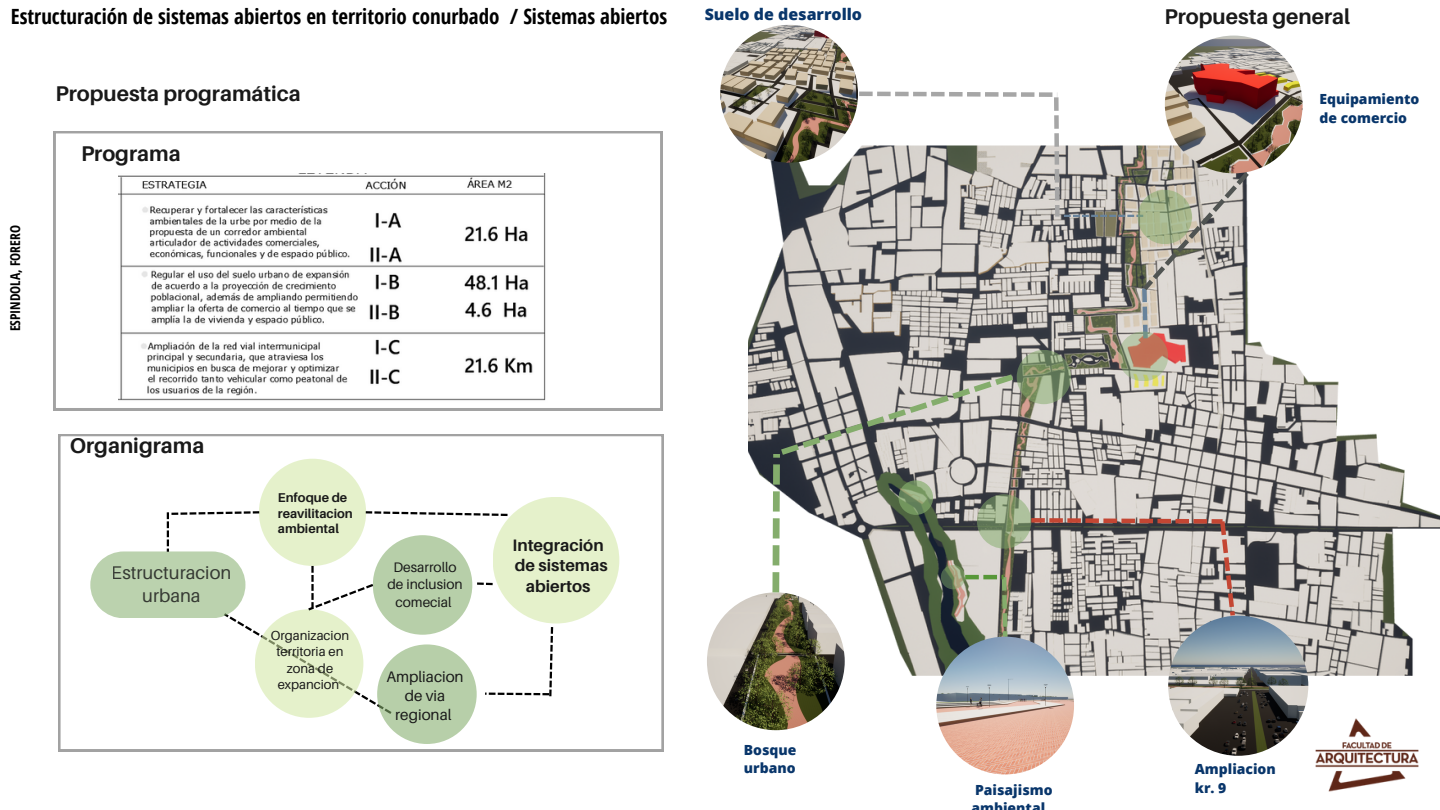
<style>
.page{position:relative;width:1440px;height:810px;background:#fff}
.page>*{position:absolute;margin:0;border:0;box-sizing:border-box;transform-origin:0 0}
.t1{font:700 21.3px "Aileron";color:#191919}
.t2{font:700 21px "Open Sans Condensed";color:#000}
.t3{font:18.3px/23.2px "Aileron";color:#191919;text-align:center}
.t4{font:700 16.65px/20.2px "Aileron";color:#191919;text-align:center}
.t5{font:800 15.9px "Open Sans";color:#09366b}
.t6{font:15.3px/19.4px "Aileron";color:#191919;text-align:center}
.t7{font:800 13.95px/18.6px "Open Sans";color:#09366b}
.t8{font:13.8px/17.4px "Aileron";color:#191919;text-align:center}
.t9{font:700 13.5px "Open Sans Condensed";color:#000}
.t10{font:13.05px/16.4px "Aileron";color:#191919;text-align:center}
.t11{font:700 12.75px/15.8px "Aileron";color:#191919}
</style>
<div class="page">
<img style="left:749px;top:145px;width:691px;height:530px">
<img style="left:1315px;top:718px;width:104px;height:74px">
<svg style="left:54px;top:131px;width:608px;height:279px"></svg>
<img style="left:1168px;top:616px;width:140px;height:140px;border-radius:50%">
<img style="left:707px;top:592px;width:138px;height:138px;border-radius:50%">
<img style="left:936px;top:637px;width:138px;height:137px;border-radius:50%">
<img style="left:720px;top:25px;width:138px;height:138px;border-radius:50%">
<img style="left:1165px;top:36px;width:138px;height:137px;border-radius:50%">
<svg style="left:58px;top:434px;width:606px;height:317px"></svg>
<div style="left:259px;top:459px;width:107px;height:107px;background:#e5f1cb;border-radius:50%"></div>
<svg style="left:977px;top:494px;width:54px;height:55px"></svg>
<svg style="left:1118px;top:331px;width:50px;height:50px;background:#b49577"></svg>
<svg style="left:1017px;top:350px;width:54px;height:54px;background:#869974"></svg>
<div style="left:377px;top:644px;width:100px;height:100px;background:#b7cfa9;border-radius:50%"></div>
<div style="left:493px;top:497px;width:126px;height:127px;background:#e5f1cb;border-radius:50%"></div>
<svg style="left:859px;top:92px;width:390px;height:246px"></svg>
<svg style="left:772px;top:374px;width:241px;height:263px"></svg>
<svg style="left:90px;top:511px;width:463px;height:203px"></svg>
<img style="left:119px;top:173px;width:430px;height:231px">
<svg style="left:1031px;top:518px;width:204px;height:98px;background:#a9a09d"></svg>
<svg style="left:1138px;top:190px;width:54px;height:54px;background:#a2b289"></svg>
<p class="t2" style="left:11px;top:2px;width:658px">Estructuración de sistemas abiertos en territorio conurbado / Sistemas abiertos</p>
<p class="t9" style="left:6px;top:331px;width:108px;rotate:-90deg">ESPINDOLA, FORERO</p>
<p class="t1" style="left:55px;top:80px;width:247px">Propuesta programática</p>
<p class="t1" style="left:81px;top:140px;width:101px">Programa</p>
<p class="t5" style="left:705px;top:3px;width:159px">Suelo de desarrollo</p>
<p class="t1" style="left:70px;top:432px;width:136px">Organigrama</p>
<p class="t3" style="left:112px;top:561px;width:121px">Estructuracion urbana</p>
<p class="t11" style="left:278px;top:489px;width:77px">Enfoque de reavilitacion ambiental</p>
<p class="t10" style="left:271px;top:627px;width:80px">Organizacion territoria en zona de expancion</p>
<p class="t8" style="left:387px;top:558px;width:77px">Desarrollo de inclusion comecial</p>
<p class="t6" style="left:386px;top:666px;width:79px">Ampliacion de via regional</p>
<p class="t4" style="left:513px;top:535px;width:97px">Integración de sistemas abiertos</p>
<p class="t7" style="left:744px;top:740px;width:54px">Bosque urbano</p>
<p class="t7" style="left:972px;top:780px;width:83px">Paisajismo ambiental</p>
<p class="t1" style="left:1165px;top:3px;width:187px">Propuesta general</p>
<p class="t7" style="left:1320px;top:90px;width:101px">Equipamiento de comercio</p>
<p class="t7" style="left:1195px;top:759px;width:83px">Ampliacion kr. 9</p>
</div>
